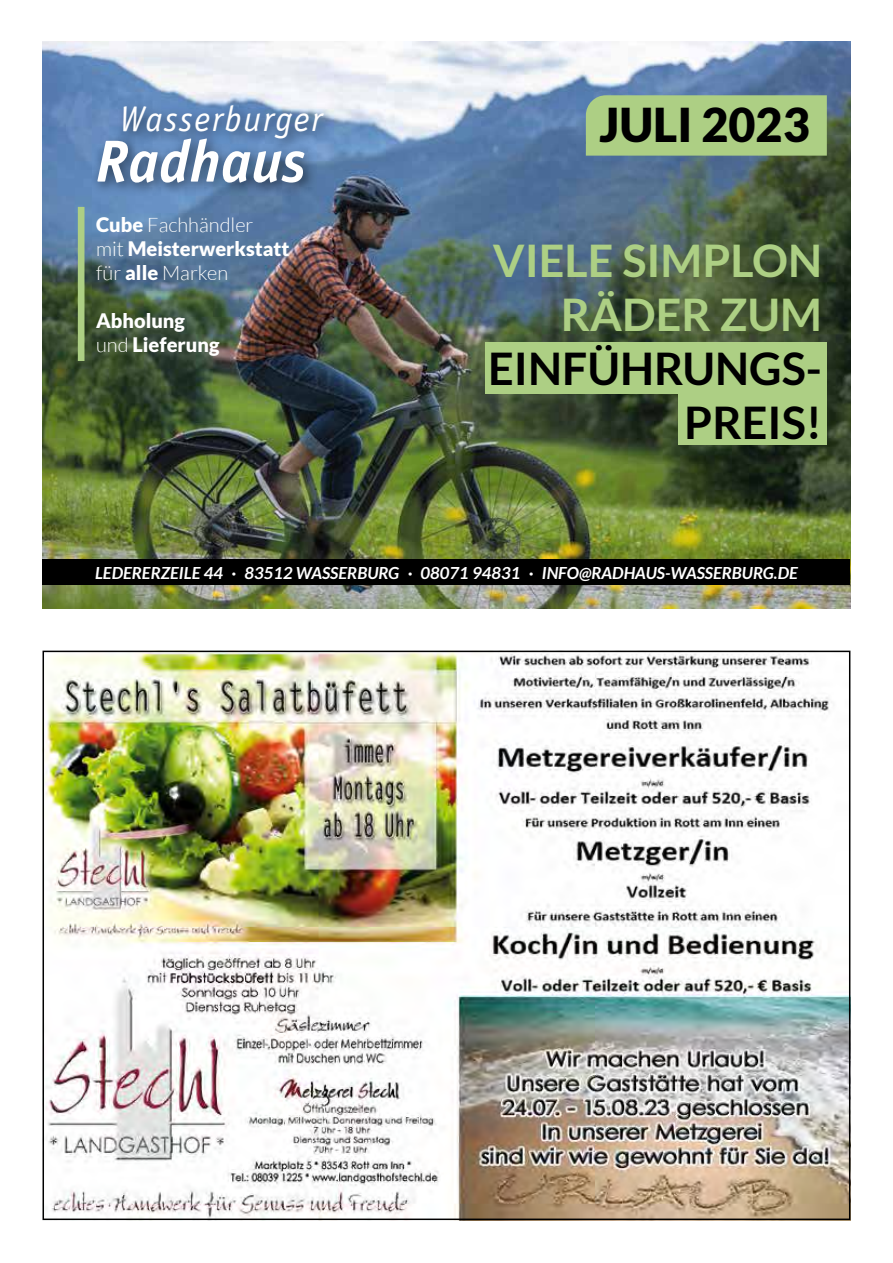
<style>
.page{position:relative;width:893px;height:1263px;background:#fff}
.page>*{position:absolute;margin:0;border:0;box-sizing:border-box;transform-origin:0 0}
.t1{font:italic 700 59.55px "Officina Sans Std";color:#fff}
.t2{font:900 46.65px "Lato";color:#000}
.t3{font:700 45px/54px "Lato";color:#adcf84;text-align:right}
.t4{font:700 45px/54px "Lato";color:#000;text-align:right}
.t5{font:italic 35.7px "Officina Sans Std";letter-spacing:.05em;color:#fff}
.t6{font:900 19.95px/24px "Lato";color:#fff}
.t7{font:italic 700 16.65px "Lato";color:#fff}
.s1{font-weight:300}
</style>
<div class="page">
<img style="left:43px;top:41px;width:807px;height:567px">
<div style="left:90px;top:98px;width:247px;height:98px;background:#000;opacity:.56"></div>
<div style="left:78px;top:207px;width:6px;height:154px;background:#adcf84"></div>
<div style="left:586px;top:95px;width:241px;height:61px;background:#adcf84"></div>
<div style="left:43px;top:559px;width:807px;height:26px;background:#000"></div>
<div style="left:485px;top:342px;width:342px;height:52px;background:#adcf84"></div>
<div style="left:678px;top:386px;width:149px;height:59px;background:#adcf84"></div>
<img style="left:46px;top:654px;width:801px;height:563px">
<h3 class="t5" style="left:120px;top:98px;width:204px">Wasserburger</h3>
<h1 class="t1" style="left:96px;top:125px;width:211px">Radhaus</h1>
<p class="t6" style="left:96px;top:212px;width:195px">Cube <span class="s1">Fachhändler<br>mit</span> Meisterwerkstatt <span class="s1">für</span> alle <span class="s1">Marken</span></p>
<p class="t6" style="left:96px;top:308px;width:125px">Abholung <span class="s1">und</span> Lieferung</p>
<h2 class="t2" style="left:599px;top:98px;width:212px">JULI 2023</h2>
<h3 class="t3" style="left:493px;top:233px;width:331px">VIELE SIMPLON<br>RÄDER ZUM</h3>
<h3 class="t4" style="left:488px;top:341px;width:335px">EINFÜHRUNGS-<br>PREIS!</h3>
<p class="t7" style="left:95px;top:563px;width:704px">LEDERERZEILE 44 · 83512 WASSERBURG · 08071 94831 · INFO@RADHAUS-WASSERBURG.DE</p>
</div>
